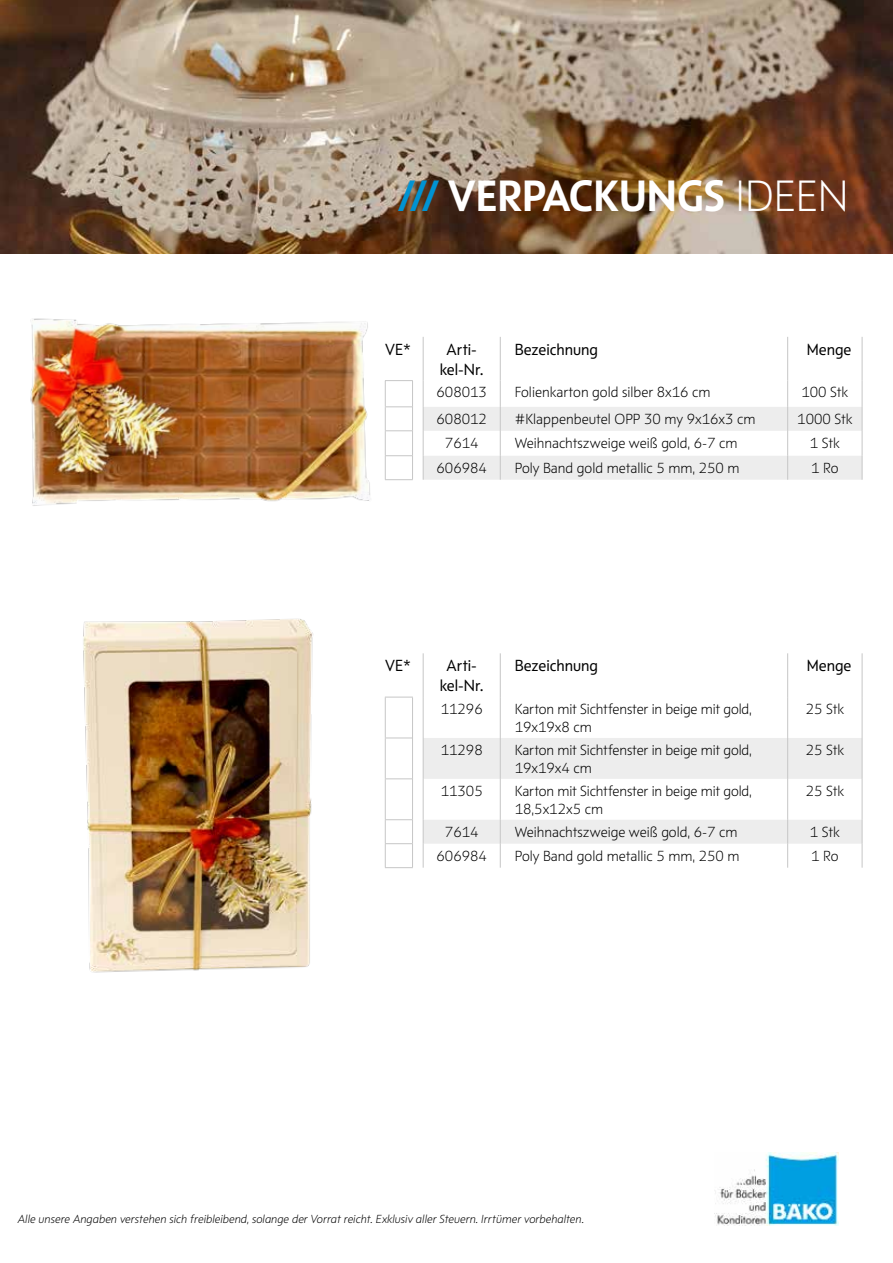
<style>
.page{position:relative;width:893px;height:1263px;background:#fff}
.page>*{position:absolute;margin:0;border:0;box-sizing:border-box;transform-origin:0 0}
.t1{font:700 45px "BAEK Otype";color:#fff}
.t2{font:16.5px/19.8px "BAEK Otype";color:#000;text-align:center}
.t3{font:300 15px/18px "BAEK Otype";color:#000}
.t4{font:12px "BAEK Otype Light Kursiv";color:#000}
.s1{color:#0093d3}
.s2{font-weight:300}
</style>
<div class="page">
<img style="left:714px;top:1153px;width:125px;height:73px">
<img style="left:83px;top:618px;width:230px;height:355px">
<img style="left:30px;top:318px;width:368px;height:188px">
<svg style="left:424px;top:738px;width:438px;height:106px;fill:#ededed"></svg>
<svg style="left:386px;top:697px;width:26px;height:1px"></svg>
<hr style="left:385px;top:697px;width:1px;height:41px;background:#c6c6c6">
<svg style="left:386px;top:738px;width:26px;height:1px"></svg>
<hr style="left:385px;top:738px;width:1px;height:40px;background:#c6c6c6">
<svg style="left:385px;top:778px;width:27px;height:1px"></svg>
<hr style="left:385px;top:779px;width:1px;height:40px;background:#c6c6c6">
<hr style="left:412px;top:697px;width:1px;height:41px;background:#c6c6c6">
<hr style="left:412px;top:738px;width:1px;height:41px;background:#c6c6c6">
<hr style="left:412px;top:779px;width:1px;height:41px;background:#c6c6c6">
<svg style="left:385px;top:819px;width:28px;height:49px"></svg>
<hr style="left:423px;top:697px;width:1px;height:41px;background:#c6c6c6">
<hr style="left:862px;top:738px;width:1px;height:41px;background:#c6c6c6">
<hr style="left:787px;top:738px;width:1px;height:41px;background:#c6c6c6">
<hr style="left:423px;top:738px;width:1px;height:41px;background:#c6c6c6">
<hr style="left:500px;top:738px;width:1px;height:41px;background:#c6c6c6">
<hr style="left:423px;top:653px;width:1px;height:44px;background:#c6c6c6">
<hr style="left:500px;top:653px;width:1px;height:44px;background:#c6c6c6">
<hr style="left:787px;top:653px;width:1px;height:44px;background:#c6c6c6">
<hr style="left:862px;top:653px;width:1px;height:44px;background:#c6c6c6">
<hr style="left:423px;top:779px;width:1px;height:41px;background:#c6c6c6">
<hr style="left:500px;top:697px;width:1px;height:41px;background:#c6c6c6">
<hr style="left:500px;top:779px;width:1px;height:41px;background:#c6c6c6">
<hr style="left:787px;top:697px;width:1px;height:41px;background:#c6c6c6">
<hr style="left:787px;top:779px;width:1px;height:41px;background:#c6c6c6">
<hr style="left:862px;top:697px;width:1px;height:41px;background:#c6c6c6">
<hr style="left:862px;top:779px;width:1px;height:41px;background:#c6c6c6">
<svg style="left:423px;top:820px;width:1px;height:48px"></svg>
<svg style="left:500px;top:820px;width:1px;height:48px"></svg>
<svg style="left:787px;top:820px;width:1px;height:48px"></svg>
<svg style="left:862px;top:820px;width:1px;height:48px"></svg>
<svg style="left:385px;top:380px;width:28px;height:100px"></svg>
<hr style="left:423px;top:337px;width:1px;height:44px;background:#c6c6c6">
<hr style="left:500px;top:337px;width:1px;height:44px;background:#c6c6c6">
<hr style="left:787px;top:337px;width:1px;height:44px;background:#c6c6c6">
<hr style="left:862px;top:337px;width:1px;height:44px;background:#c6c6c6">
<svg style="left:423px;top:381px;width:440px;height:99px"></svg>
<img style="left:0;top:0;width:893px;height:254px">
<h1 class="t1" style="left:398px;top:167px;width:452px"><span class="s1">///</span> VERPACKUNGS <span class="s2">IDEEN</span></h1>
<p class="t2" style="left:385px;top:339px;width:27px">VE*</p>
<p class="t2" style="left:440px;top:339px;width:46px">Arti&shy;kel-Nr.</p>
<p class="t2" style="left:515px;top:339px;width:85px">Bezeichnung</p>
<p class="t2" style="left:807px;top:339px;width:46px">Menge</p>
<p class="t3" style="left:436px;top:383px;width:52px">608013</p>
<p class="t3" style="left:515px;top:383px;width:197px">Folienkarton gold silber 8x16 cm</p>
<p class="t3" style="left:801px;top:383px;width:48px">100 Stk</p>
<p class="t3" style="left:436px;top:409px;width:52px">608012</p>
<p class="t3" style="left:515px;top:409px;width:242px">#Klappenbeutel OPP 30 my 9x16x3 cm</p>
<p class="t3" style="left:797px;top:409px;width:57px">1000 Stk</p>
<p class="t3" style="left:445px;top:433px;width:35px">7614</p>
<p class="t3" style="left:515px;top:433px;width:224px">Weihnachtszweige weiß gold, 6-7 cm</p>
<p class="t3" style="left:810px;top:433px;width:31px">1 Stk</p>
<p class="t3" style="left:436px;top:458px;width:52px">606984</p>
<p class="t3" style="left:515px;top:458px;width:226px">Poly Band gold metallic 5 mm, 250 m</p>
<p class="t3" style="left:811px;top:458px;width:29px">1 Ro</p>
<p class="t2" style="left:385px;top:656px;width:27px">VE*</p>
<p class="t2" style="left:440px;top:656px;width:46px">Arti&shy;kel-Nr.</p>
<p class="t2" style="left:515px;top:656px;width:85px">Bezeichnung</p>
<p class="t2" style="left:807px;top:656px;width:46px">Menge</p>
<p class="t3" style="left:441px;top:700px;width:43px">11296</p>
<p class="t3" style="left:515px;top:700px;width:239px">Karton mit Sichtfenster in beige mit gold,<br>19x19x8 cm</p>
<p class="t3" style="left:806px;top:700px;width:40px">25 Stk</p>
<p class="t3" style="left:441px;top:741px;width:43px">11298</p>
<p class="t3" style="left:515px;top:741px;width:239px">Karton mit Sichtfenster in beige mit gold,<br>19x19x4 cm</p>
<p class="t3" style="left:806px;top:741px;width:40px">25 Stk</p>
<p class="t3" style="left:441px;top:781px;width:43px">11305</p>
<p class="t3" style="left:515px;top:781px;width:239px">Karton mit Sichtfenster in beige mit gold,<br>18,5x12x5 cm</p>
<p class="t3" style="left:806px;top:781px;width:40px">25 Stk</p>
<p class="t3" style="left:445px;top:822px;width:35px">7614</p>
<p class="t3" style="left:515px;top:822px;width:224px">Weihnachtszweige weiß gold, 6-7 cm</p>
<p class="t3" style="left:810px;top:822px;width:31px">1 Stk</p>
<p class="t3" style="left:436px;top:846px;width:52px">606984</p>
<p class="t3" style="left:515px;top:846px;width:226px">Poly Band gold metallic 5 mm, 250 m</p>
<p class="t3" style="left:811px;top:846px;width:29px">1 Ro</p>
<p class="t4" style="left:18px;top:1212px;width:568px">Alle unsere Angaben verstehen sich freibleibend, solange der Vorrat reicht. Exklusiv aller Steuern. Irrtümer vorbehalten.</p>
</div>
